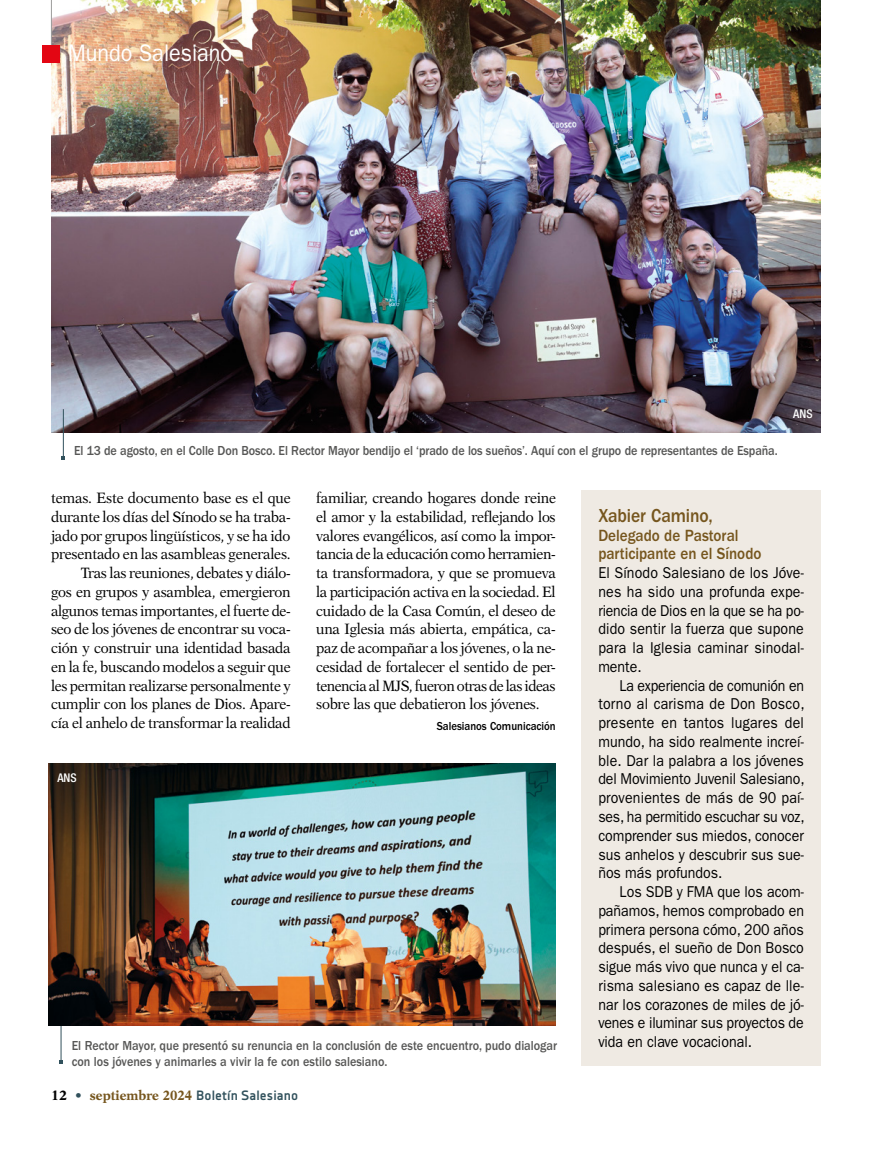
<style>
.page{position:relative;width:872px;height:1149px;background:#fff}
.page>*{position:absolute;margin:0;border:0;box-sizing:border-box;transform-origin:0 0}
.t1{font:24px "ITC Franklin Gothic Std";color:#fff;scale:.9 1}
.t2{font:500 19.5px "ITC Franklin Gothic Std";letter-spacing:-.005em;color:#76561e;scale:.9 1}
.t3{font:500 16.8px/18.8px "ITC Franklin Gothic Std";color:#76561e;scale:.9 1}
.t4{font:15.75px/18.8px "ITC Franklin Gothic Std";color:#000;text-align:justify;scale:.9 1}
.t5{font:15.75px/18.8px "ITC Franklin Gothic Std";color:#000;text-align:justify;scale:.89 1}
.t6{font:15px/18.8px "New Aster LT Std";letter-spacing:-.02em;color:#000;text-align:right;scale:.92 1}
.t7{font:500 13.5px/16.5px "ITC Franklin Gothic Std";color:#575756;scale:.9 1}
.t8{font:700 13.5px "Decima Nova Pro";letter-spacing:.01em;color:#31515c}
.t9{font:500 12px "ITC Franklin Gothic Std";color:#000;scale:.9 1}
.t10{font:500 condensed 12px "Helvetica Neue LT Std";color:#fff}
.s1{font-family:"New Aster LT Std";color:#000}
.s2{font-family:"New Aster LT Std"}
.s3{font-family:"New Aster LT Std";color:#76561e}
</style>
<div class="page">
<img style="left:51px;top:0;width:770px;height:433px">
<hr style="left:63px;top:409px;width:1px;height:49px;background:#31515c">
<hr style="left:61px;top:1000px;width:1px;height:61px;background:#31515c">
<img style="left:49px;top:763px;width:507px;height:262px">
<hr style="left:51px;top:0;width:1px;height:54px;background:#9d9d9c">
<div style="left:43px;top:46px;width:17px;height:17px;background:#e30613"></div>
<div style="left:581px;top:490px;width:240px;height:575px;background:#efeae3"></div>
<h1 class="t1" style="left:68px;top:39px;width:184px">Mundo Salesiano</h1>
<p class="t7" style="left:74px;top:442px;width:783px">El 13 de agosto, en el Colle Don Bosco. El Rector Mayor bendijo el ‘prado de los sueños’. Aquí con el grupo de representantes de España.</p>
<p class="t10" style="left:793px;top:406px;width:21px">ANS</p>
<p class="t6" style="left:51px;top:488px;width:262px">temas. Este documento base es el que durante los días del Sínodo se ha traba&shy;jado por grupos lingüísticos, y se ha ido presentado en las asambleas generales.<br>Tras las reuniones, debates y diálo-<br>gos en grupos y asamblea, emergieron algunos temas importantes, el fuerte de&shy;seo de los jóvenes de encontrar su voca&shy;ción y construir una identidad basada en la fe, buscando modelos a seguir que les permitan realizarse personalmente y cumplir con los planes de Dios. Apare&shy;cía el anhelo de transformar la realidad</p>
<p class="t6" style="left:316px;top:488px;width:262px;text-align:justify">familiar, creando hogares donde reine el amor y la estabilidad, reflejando los valores evangélicos, así como la impor&shy;tancia de la educación como herramien&shy;ta transformadora, y que se promueva la participación activa en la sociedad. El cuidado de la Casa Común, el deseo de una Iglesia más abierta, empática, ca&shy;paz de acompañar a los jóvenes, o la ne&shy;cesidad de fortalecer el sentido de per&shy;tenencia al MJS, fueron otras de las ideas sobre las que debatieron los jóvenes.</p>
<p class="t9" style="left:437px;top:719px;width:134px">Salesianos Comunicación</p>
<p class="t10" style="left:57px;top:770px;width:21px">ANS</p>
<p class="t7" style="left:72px;top:1036px;width:541px">El Rector Mayor, que presentó su renuncia en la conclusión de este encuentro, pudo dialogar con los jóvenes y animarles a vivir la fe con estilo salesiano.</p>
<p class="t8" style="left:51px;top:1086px;width:249px"><span class="s1">12</span> <span class="s2">•</span> <span class="s3">septiembre 2024</span> Boletín Salesiano</p>
<h2 class="t2" style="left:598px;top:504px;width:129px">Xabier Camino,</h2>
<p class="t3" style="left:598px;top:525px;width:183px">Delegado de Pastoral participante en el Sínodo</p>
<p class="t4" style="left:598px;top:563px;width:230px">El Sínodo Salesiano de los Jóve&shy;nes ha sido una profunda expe&shy;riencia de Dios en la que se ha po&shy;dido sentir la fuerza que supone para la Iglesia caminar sinodal&shy;mente.</p>
<p class="t5" style="left:598px;top:675px;width:233px;text-indent:21px">La experiencia de comunión en torno al carisma de Don Bosco, presente en tantos lugares del mundo, ha sido realmente increí&shy;ble. Dar la palabra a los jóvenes del Movimiento Juvenil Salesiano, provenientes de más de 90 paí&shy;ses, ha permitido escuchar su voz, comprender sus miedos, conocer sus anhelos y descubrir sus sue&shy;ños más profundos.</p>
<p class="t4" style="left:598px;top:882px;width:230px;text-indent:21px">Los SDB y FMA que los acom&shy;pañamos, hemos comprobado en primera persona cómo, 200 años después, el sueño de Don Bosco sigue más vivo que nunca y el ca&shy;risma salesiano es capaz de lle&shy;nar los corazones de miles de jó&shy;venes e iluminar sus proyectos de vida en clave vocacional.</p>
</div>
